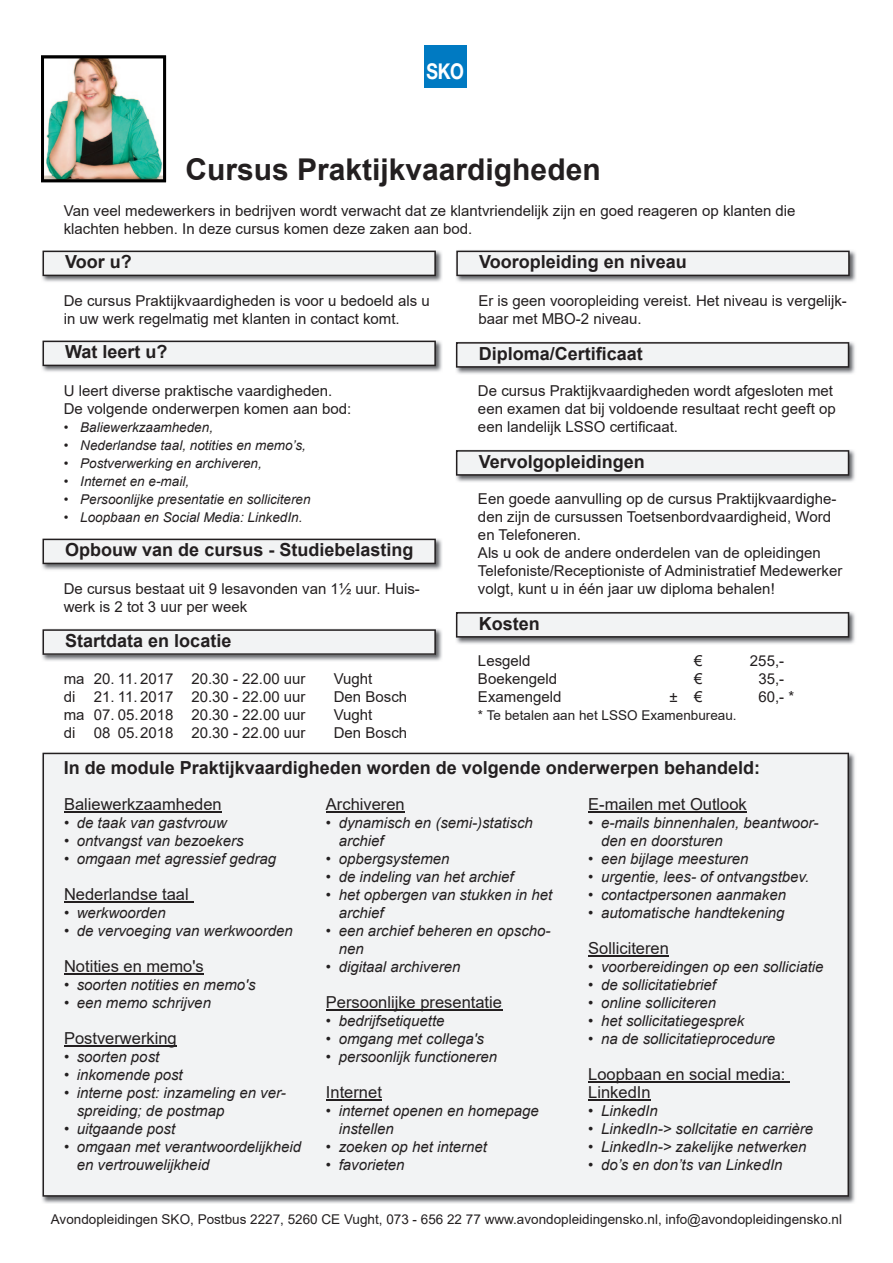
<style>
.page{position:relative;width:893px;height:1263px;background:#fff}
.page>*{position:absolute;margin:0;border:0;box-sizing:border-box;transform-origin:0 0}
.t1{font:700 30px "Arial";color:#231f20}
.t2{font:700 21.75px "Helvetica Neue";color:#fff;scale:.82 1}
.t3{font:700 18px "Arial";color:#231f20}
.t4{font:16.5px/18px "Arial";color:#231f20}
.t5{font:15px/18px "Arial";color:#231f20}
.t6{font:italic 15px/18px "Arial";color:#231f20}
.t7{font:italic 13.5px "Arial";color:#231f20}
.t8{font:13.5px "Arial";color:#231f20}
</style>
<div class="page">
<div style="left:424px;top:45px;width:42px;height:42px;background:#007ac2"></div>
<img style="left:42px;top:752px;width:813px;height:451px">
<div style="left:43px;top:753px;width:806px;height:444px;background:#f2f3f4"></div>
<img style="left:41px;top:55px;width:125px;height:127px">
<img style="left:42px;top:250px;width:400px;height:32px">
<svg style="left:43px;top:251px;width:393px;height:25px"></svg>
<img style="left:42px;top:340px;width:400px;height:32px">
<svg style="left:43px;top:341px;width:393px;height:25px"></svg>
<img style="left:42px;top:538px;width:400px;height:32px">
<svg style="left:43px;top:539px;width:393px;height:25px"></svg>
<img style="left:456px;top:250px;width:400px;height:32px">
<svg style="left:456px;top:251px;width:394px;height:25px"></svg>
<img style="left:455px;top:342px;width:400px;height:32px">
<svg style="left:456px;top:342px;width:393px;height:26px"></svg>
<img style="left:455px;top:450px;width:400px;height:32px">
<svg style="left:456px;top:450px;width:393px;height:26px"></svg>
<hr style="left:64px;top:811px;width:158px;height:1px;background:#231f20">
<hr style="left:64px;top:901px;width:129px;height:1px;background:#231f20">
<hr style="left:64px;top:973px;width:140px;height:1px;background:#231f20">
<hr style="left:64px;top:1045px;width:113px;height:1px;background:#231f20">
<hr style="left:326px;top:811px;width:79px;height:1px;background:#231f20">
<hr style="left:326px;top:1009px;width:176px;height:1px;background:#231f20">
<hr style="left:326px;top:1099px;width:56px;height:1px;background:#231f20">
<hr style="left:588px;top:811px;width:159px;height:1px;background:#231f20">
<hr style="left:588px;top:955px;width:81px;height:1px;background:#231f20">
<hr style="left:588px;top:1081px;width:202px;height:1px;background:#231f20">
<hr style="left:588px;top:1099px;width:63px;height:1px;background:#231f20">
<img style="left:42px;top:629px;width:400px;height:32px">
<svg style="left:43px;top:629px;width:393px;height:26px"></svg>
<img style="left:455px;top:612px;width:400px;height:32px">
<svg style="left:456px;top:612px;width:393px;height:26px"></svg>
<h2 class="t2" style="left:427px;top:58px;width:47px">SKO</h2>
<h1 class="t1" style="left:185px;top:148px;width:417px">Cursus Praktijkvaardigheden</h1>
<p class="t5" style="left:64px;top:202px;width:733px">Van veel medewerkers in bedrijven wordt verwacht dat ze klantvriendelijk zijn en goed reageren op klanten die klachten hebben. In deze cursus komen deze zaken aan bod.</p>
<p class="t3" style="left:65px;top:249px;width:68px">Voor u?</p>
<p class="t3" style="left:479px;top:249px;width:209px">Vooropleiding en niveau</p>
<p class="t5" style="left:478px;top:292px;width:370px">Er is geen vooropleiding vereist. Het niveau is vergelijk&shy;baar met MBO-2 niveau.</p>
<p class="t3" style="left:479px;top:341px;width:166px">Diploma/Certificaat</p>
<p class="t5" style="left:478px;top:382px;width:359px">De cursus Praktijkvaardigheden wordt afgesloten met een examen dat bij voldoende resultaat recht geeft op een landelijk LSSO certificaat.</p>
<p class="t3" style="left:479px;top:449px;width:168px">Vervolgopleidingen</p>
<p class="t5" style="left:478px;top:490px;width:366px">Een goede aanvulling op de cursus Praktijkvaardighe&shy;den zijn de cursussen Toetsenbordvaardigheid, Word en Telefoneren.<br>Als u ook de andere onderdelen van de opleidingen Telefoniste/Receptioniste of Administratief Medewerker volgt, kunt u in één jaar uw diploma behalen!</p>
<p class="t5" style="left:64px;top:292px;width:367px">De cursus Praktijkvaardigheden is voor u bedoeld als u in uw werk regelmatig met klanten in contact komt.</p>
<p class="t3" style="left:65px;top:339px;width:104px">Wat leert u?</p>
<p class="t5" style="left:64px;top:382px;width:289px">U leert diverse praktische vaardigheden.<br>De volgende onderwerpen komen aan bod:</p>
<p class="t7" style="left:64px;top:419px;width:151px">• Baliewerkzaamheden,</p>
<p class="t7" style="left:64px;top:437px;width:244px">• Nederlandse taal, notities en memo’s,</p>
<p class="t7" style="left:64px;top:455px;width:200px">• Postverwerking en archiveren,</p>
<p class="t7" style="left:64px;top:473px;width:127px">• Internet en e-mail,</p>
<p class="t7" style="left:64px;top:491px;width:248px">• Persoonlijke presentatie en solliciteren</p>
<p class="t7" style="left:64px;top:509px;width:240px">• Loopbaan en Social Media: LinkedIn.</p>
<p class="t3" style="left:65px;top:537px;width:350px">Opbouw van de cursus - Studiebelasting</p>
<p class="t5" style="left:64px;top:580px;width:358px">De cursus bestaat uit 9 lesavonden van 1½ uur. Huis&shy;werk is 2 tot 3 uur per week</p>
<p class="t3" style="left:479px;top:611px;width:63px">Kosten</p>
<p class="t5" style="left:478px;top:652px;width:54px">Lesgeld</p>
<p class="t5" style="left:694px;top:652px;width:10px">€</p>
<p class="t5" style="left:750px;top:652px;width:36px">255,-</p>
<p class="t5" style="left:478px;top:670px;width:81px">Boekengeld</p>
<p class="t5" style="left:694px;top:670px;width:10px">€</p>
<p class="t5" style="left:758px;top:670px;width:27px">35,-</p>
<p class="t5" style="left:478px;top:688px;width:85px">Examengeld</p>
<p class="t5" style="left:669px;top:688px;width:35px">± €</p>
<p class="t5" style="left:758px;top:688px;width:37px">60,- *</p>
<p class="t8" style="left:478px;top:706px;width:260px">* Te betalen aan het LSSO Examenbureau.</p>
<p class="t3" style="left:65px;top:628px;width:168px">Startdata en locatie</p>
<p class="t5" style="left:64px;top:670px;width:243px">ma 20. 11. 2017 20.30 - 22.00 uur</p>
<p class="t5" style="left:334px;top:670px;width:40px">Vught</p>
<p class="t5" style="left:64px;top:688px;width:243px">di 21. 11. 2017 20.30 - 22.00 uur</p>
<p class="t5" style="left:334px;top:688px;width:75px">Den Bosch</p>
<p class="t5" style="left:64px;top:706px;width:243px">ma 07. 05. 2018 20.30 - 22.00 uur</p>
<p class="t5" style="left:334px;top:706px;width:40px">Vught</p>
<p class="t5" style="left:64px;top:724px;width:243px">di 08 05. 2018 20.30 - 22.00 uur</p>
<p class="t5" style="left:334px;top:724px;width:75px">Den Bosch</p>
<p class="t3" style="left:64px;top:755px;width:698px">In de module Praktijkvaardigheden worden de volgende onderwerpen behandeld:</p>
<p class="t4" style="left:64px;top:795px;width:159px">Baliewerkzaamheden</p>
<p class="t6" style="left:64px;top:814px;width:164px">• de taak van gastvrouw</p>
<p class="t6" style="left:64px;top:832px;width:181px">• ontvangst van bezoekers</p>
<p class="t6" style="left:64px;top:850px;width:214px">• omgaan met agressief gedrag</p>
<p class="t4" style="left:64px;top:885px;width:126px">Nederlandse taal</p>
<p class="t6" style="left:64px;top:904px;width:103px">• werkwoorden</p>
<p class="t6" style="left:64px;top:922px;width:230px">• de vervoeging van werkwoorden</p>
<p class="t4" style="left:64px;top:957px;width:141px">Notities en memo's</p>
<p class="t6" style="left:64px;top:976px;width:193px">• soorten notities en memo's</p>
<p class="t6" style="left:64px;top:994px;width:148px">• een memo schrijven</p>
<p class="t4" style="left:64px;top:1029px;width:114px">Postverwerking</p>
<p class="t6" style="left:64px;top:1048px;width:97px">• soorten post</p>
<p class="t6" style="left:64px;top:1066px;width:120px">• inkomende post</p>
<p class="t6" style="left:77px;top:1084px;width:211px;text-indent:-13px">• interne post: inzameling en ver&shy;spreiding; de postmap</p>
<p class="t6" style="left:64px;top:1120px;width:113px">• uitgaande post</p>
<p class="t6" style="left:77px;top:1138px;width:226px;text-indent:-13px">• omgaan met verantwoordelijkheid en vertrouwelijkheid</p>
<p class="t4" style="left:326px;top:795px;width:80px">Archiveren</p>
<p class="t6" style="left:339px;top:814px;width:196px;text-indent:-13px">• dynamisch en (semi-)statisch archief</p>
<p class="t6" style="left:326px;top:850px;width:125px">• opbergsystemen</p>
<p class="t6" style="left:326px;top:868px;width:189px">• de indeling van het archief</p>
<p class="t6" style="left:339px;top:886px;width:215px;text-indent:-13px">• het opbergen van stukken in het archief</p>
<p class="t6" style="left:339px;top:922px;width:213px;text-indent:-13px">• een archief beheren en opscho&shy;nen</p>
<p class="t6" style="left:326px;top:958px;width:136px">• digitaal archiveren</p>
<p class="t4" style="left:326px;top:993px;width:178px">Persoonlijke presentatie</p>
<p class="t6" style="left:326px;top:1012px;width:120px">• bedrijfsetiquette</p>
<p class="t6" style="left:326px;top:1030px;width:160px">• omgang met collega's</p>
<p class="t6" style="left:326px;top:1048px;width:173px">• persoonlijk functioneren</p>
<p class="t4" style="left:326px;top:1083px;width:57px">Internet</p>
<p class="t6" style="left:339px;top:1102px;width:202px;text-indent:-13px">• internet openen en homepage instellen</p>
<p class="t6" style="left:326px;top:1138px;width:163px">• zoeken op het internet</p>
<p class="t6" style="left:326px;top:1156px;width:80px">• favorieten</p>
<p class="t4" style="left:588px;top:795px;width:160px">E-mailen met Outlook</p>
<p class="t6" style="left:601px;top:814px;width:219px;text-indent:-13px">• e-mails binnenhalen, beantwoor&shy;den en doorsturen</p>
<p class="t6" style="left:588px;top:850px;width:162px">• een bijlage meesturen</p>
<p class="t6" style="left:588px;top:868px;width:222px">• urgentie, lees- of ontvangstbev.</p>
<p class="t6" style="left:588px;top:886px;width:199px">• contactpersonen aanmaken</p>
<p class="t6" style="left:588px;top:904px;width:198px">• automatische handtekening</p>
<p class="t4" style="left:588px;top:939px;width:82px">Solliciteren</p>
<p class="t6" style="left:588px;top:958px;width:237px">• voorbereidingen op een solliciatie</p>
<p class="t6" style="left:588px;top:976px;width:129px">• de sollicitatiebrief</p>
<p class="t6" style="left:588px;top:994px;width:129px">• online solliciteren</p>
<p class="t6" style="left:588px;top:1012px;width:158px">• het sollicitatiegesprek</p>
<p class="t6" style="left:588px;top:1030px;width:188px">• na de sollicitatieprocedure</p>
<p class="t4" style="left:588px;top:1065px;width:199px">Loopbaan en social media:<br>LinkedIn</p>
<p class="t6" style="left:588px;top:1102px;width:71px">• LinkedIn</p>
<p class="t6" style="left:588px;top:1120px;width:226px">• LinkedIn-&gt; sollcitatie en carrière</p>
<p class="t6" style="left:588px;top:1138px;width:220px">• LinkedIn-&gt; zakelijke netwerken</p>
<p class="t6" style="left:588px;top:1156px;width:196px">• do’s en don’ts van LinkedIn</p>
<p class="t8" style="left:51px;top:1210px;width:793px">Avondopleidingen SKO, Postbus 2227, 5260 CE Vught, 073 - 656 22 77 www.avondopleidingensko.nl, info@avondopleidingensko.nl</p>
</div>
